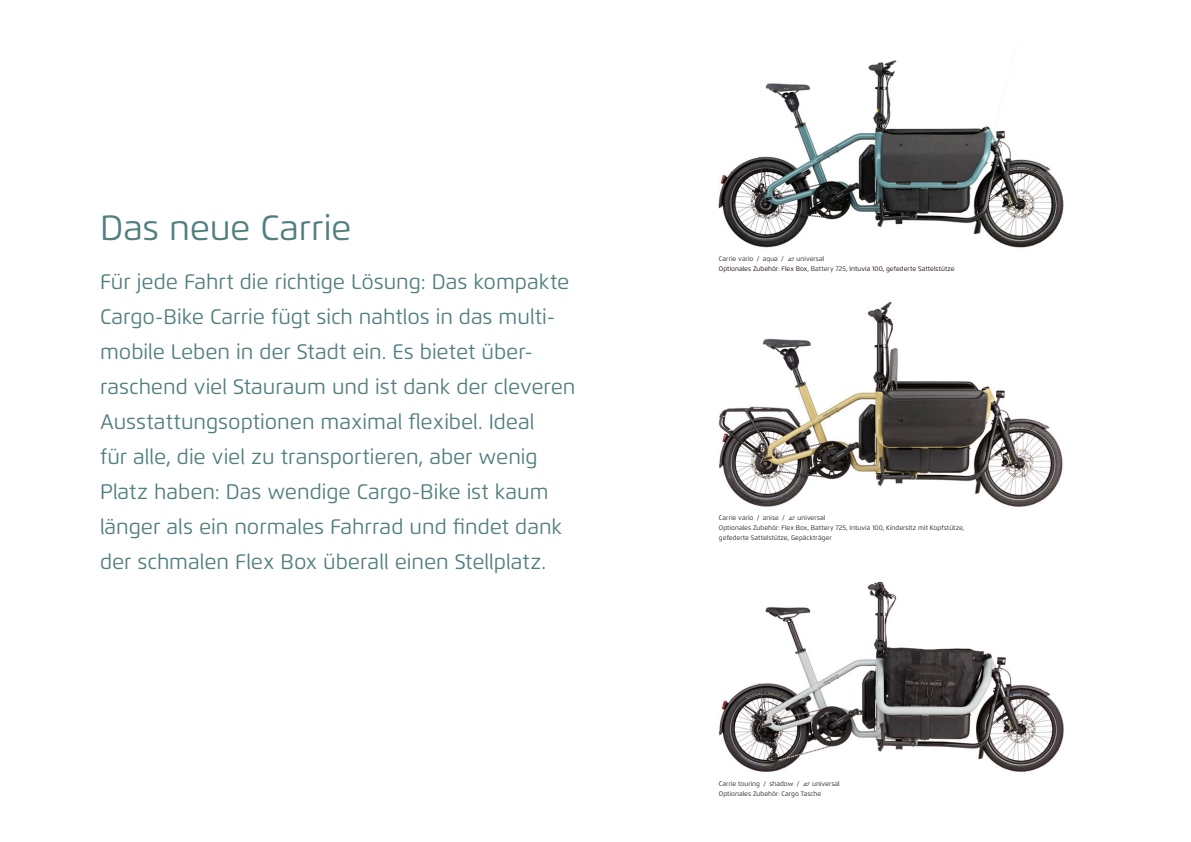
<style>
.page{position:relative;width:1191px;height:842px;background:#fff}
.page>*{position:absolute;margin:0;border:0;box-sizing:border-box;transform-origin:0 0}
._100_HL_COPY_21_35{font:35px "Flexo";letter-spacing:-.01em;color:#517e7e}
._100_HL_COPY_21_35-2{font:21px/35px "Flexo";letter-spacing:-.005em;color:#517e7e}
._900_BUs_10_5_10_7{font:6.6px/10px "Flexo";color:#231f20}
._900_BUs_10_5_10_7-2{font:6.6px/10px "Flexo";color:#150000}
.s1{color:#231f20}
.s2{font-family:"Ru M Icons 2020";color:#231f20}
.s3{font-family:"Ru M Icons 2020"}
</style>
<div class="page">
<img style="left:718px;top:60px;width:346px;height:188px">
<img style="left:719px;top:302px;width:344px;height:205px">
<img style="left:719px;top:581px;width:345px;height:191px">
<p class="_100_HL_COPY_21_35" style="left:100px;top:206px;width:253px">Das neue Carrie</p>
<p class="_100_HL_COPY_21_35-2" style="left:100px;top:264px;width:477px">Für jede Fahrt die richtige Lösung: Das kompakte Cargo-Bike Carrie fügt sich nahtlos in das multi&shy;mobile Leben in der Stadt ein. Es bietet über&shy;raschend viel Stauraum und ist dank der cleveren Ausstattungsoptionen maximal flexibel. Ideal<br>für alle, die viel zu transportieren, aber wenig Platz haben: Das wendige Cargo-Bike ist kaum länger als ein normales Fahrrad und findet dank der schmalen Flex Box überall einen Stellplatz.</p>
<p class="_900_BUs_10_5_10_7-2" style="left:719px;top:253px;width:237px"><span class="s1">Carrie vario / aqua /</span> <span class="s2">5</span> <span class="s1">universal<br></span>Optionales Zubehör: Flex Box, <span class="s1">Battery 725,</span> Intuvia 100, gefederte Sattelstütze</p>
<p class="_900_BUs_10_5_10_7" style="left:719px;top:512px;width:247px">Carrie vario / anise / <span class="s3">5</span> universal<br>Optionales Zubehör: Flex Box, Battery 725, Intuvia 100, Kindersitz mit Kopfstütze, gefederte Sattelstütze, Gepäckträger</p>
<p class="_900_BUs_10_5_10_7" style="left:719px;top:778px;width:122px">Carrie touring / shadow / <span class="s3">5</span> universal<br>Optionales Zubehör: Cargo Tasche</p>
</div>
